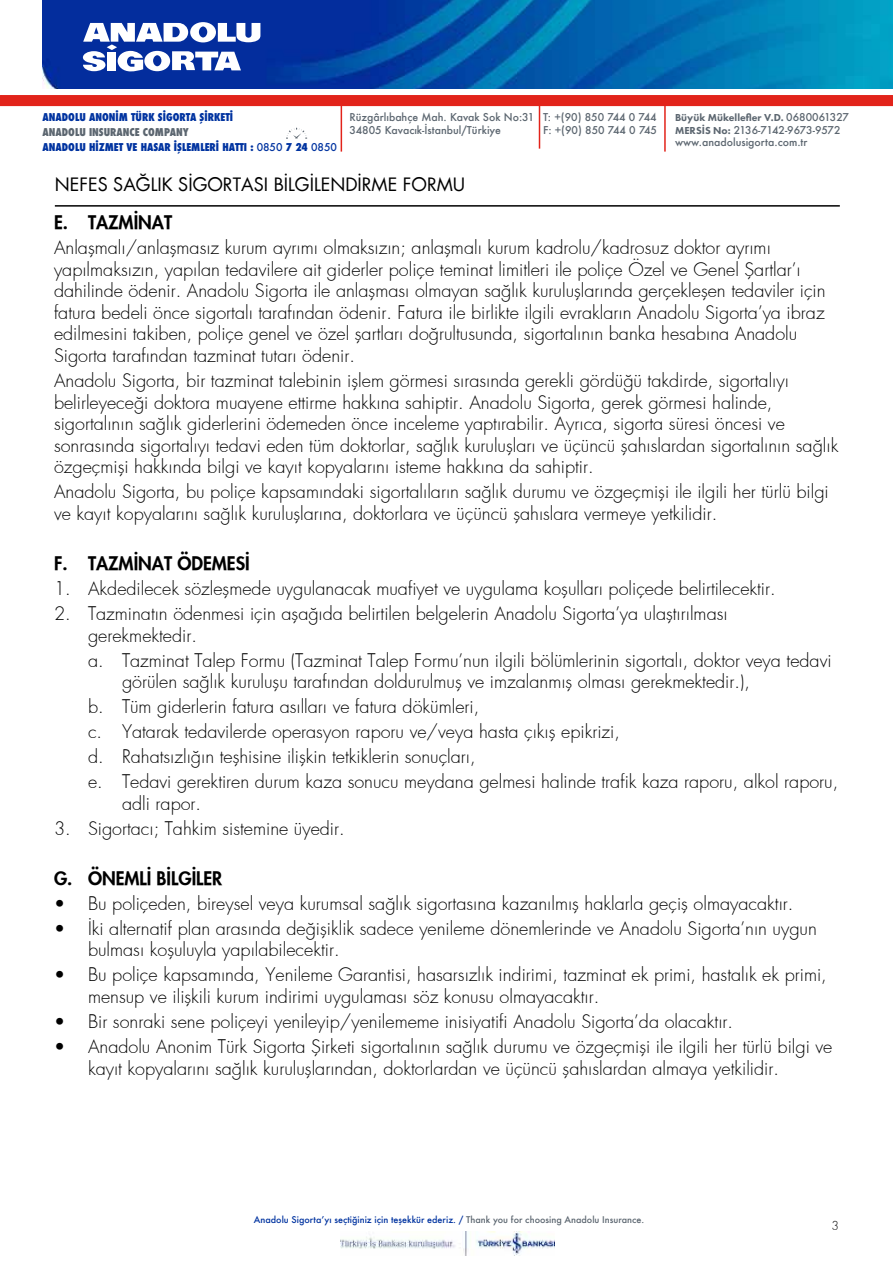
<style>
.page{position:relative;width:893px;height:1263px;background:#fff}
.page>*{position:absolute;margin:0;border:0;box-sizing:border-box;transform-origin:0 0}
.t1{font:300 18px/21.6px "Futura";color:#000}
.t2{font:800 18px "Futura";color:#000}
.t3{font:18px "Futura";color:#000}
.t4{font:300 12px "Futura";color:#000}
.t5{font:500 10.5px/12.6px "Futura";color:#5c6670}
.t6{font:800 condensed 10.5px/14.7px "Futura";color:#0033a0}
.t7{font:800 10.5px "Futura PT";color:#5c6670}
.t8{font:500 9px "Futura";color:#0033a0}
.s1{color:#5c6670}
.s2{font-weight:500;font-stretch:normal}
.s3{font-family:"Futura";font-weight:500}
.s4{font-family:"Futura PT";font-weight:800}
</style>
<div class="page">
<hr style="left:55px;top:205px;width:785px;height:2px;background:#000">
<img style="left:340px;top:1231px;width:215px;height:25px">
<hr style="left:341px;top:101px;width:1px;height:51px;background:#e2231a">
<svg style="left:286px;top:128px;width:21px;height:11px"></svg>
<hr style="left:539px;top:98px;width:1px;height:51px;background:#e2231a">
<hr style="left:664px;top:101px;width:2px;height:51px;background:#e2231a">
<img style="left:43px;top:0;width:850px;height:89px">
<div style="left:0;top:95px;width:893px;height:11px;background:#e2231a"></div>
<svg style="left:83px;top:22px;width:177px;height:49px"></svg>
<p class="t6" style="left:43px;top:110px;width:192px">ANADOLU ANONİM TÜRK SİGORTA ŞİRKETİ</p>
<p class="t6" style="left:43px;top:125px;width:296px"><span class="s1">ANADOLU INSURANCE COMPANY<br></span>ANADOLU HİZMET VE HASAR İŞLEMLERİ HATTI : <span class="s2">0850</span> 7 24 <span class="s2">0850</span></p>
<p class="t5" style="left:350px;top:111px;width:186px">Rüzgârlıbahçe Mah. Kavak Sok No:31<br>34805 Kavacık-İstanbul/Türkiye</p>
<p class="t5" style="left:543px;top:111px;width:116px">T: +(90) 850 744 0 744<br>F: +(90) 850 744 0 745</p>
<p class="t7" style="left:675px;top:111px;width:175px">Büyük Mükellefler V.D. <span class="s3">0680061327</span></p>
<p class="t5" style="left:675px;top:123px;width:167px"><span class="s4">MERSİS No:</span> 2136-7142-9673-9572 www.anadolusigorta.com.tr</p>
<p class="t3" style="left:55px;top:172px;width:412px">NEFES SAĞLIK SİGORTASI BİLGİLENDİRME FORMU</p>
<p class="t2" style="left:54px;top:210px;width:120px">E. TAZMİNAT</p>
<p class="t1" style="left:54px;top:237px;width:773px">Anlaşmalı/anlaşmasız kurum ayrımı olmaksızın; anlaşmalı kurum kadrolu/kadrosuz doktor ayrımı yapılmaksızın, yapılan tedavilere ait giderler poliçe teminat limitleri ile poliçe Özel ve Genel Şartlar’ı dahilinde ödenir. Anadolu Sigorta ile anlaşması olmayan sağlık kuruluşlarında gerçekleşen tedaviler için fatura bedeli önce sigortalı tarafından ödenir. Fatura ile birlikte ilgili evrakların Anadolu Sigorta’ya ibraz edilmesini takiben, poliçe genel ve özel şartları doğrultusunda, sigortalının banka hesabına Anadolu Sigorta tarafından tazminat tutarı ödenir.</p>
<p class="t1" style="left:54px;top:370px;width:786px">Anadolu Sigorta, bir tazminat talebinin işlem görmesi sırasında gerekli gördüğü takdirde, sigortalıyı belirleyeceği doktora muayene ettirme hakkına sahiptir. Anadolu Sigorta, gerek görmesi halinde, sigortalının sağlık giderlerini ödemeden önce inceleme yaptırabilir. Ayrıca, sigorta süresi öncesi ve sonrasında sigortalıyı tedavi eden tüm doktorlar, sağlık kuruluşları ve üçüncü şahıslardan sigortalının sağlık özgeçmişi hakkında bilgi ve kayıt kopyalarını isteme hakkına da sahiptir.</p>
<p class="t1" style="left:54px;top:481px;width:776px">Anadolu Sigorta, bu poliçe kapsamındaki sigortalıların sağlık durumu ve özgeçmişi ile ilgili her türlü bilgi ve kayıt kopyalarını sağlık kuruluşlarına, doktorlara ve üçüncü şahıslara vermeye yetkilidir.</p>
<p class="t2" style="left:54px;top:551px;width:197px">F. TAZMİNAT ÖDEMESİ</p>
<p class="t1" style="left:54px;top:578px;width:723px">1. Akdedilecek sözleşmede uygulanacak muafiyet ve uygulama koşulları poliçede belirtilecektir.</p>
<p class="t1" style="left:88px;top:603px;width:641px;text-indent:-34px">2. Tazminatın ödenmesi için aşağıda belirtilen belgelerin Anadolu Sigorta’ya ulaştırılması gerekmektedir.</p>
<p class="t1" style="left:122px;top:649px;width:711px;text-indent:-34px">a. Tazminat Talep Formu (Tazminat Talep Formu’nun ilgili bölümlerinin sigortalı, doktor veya tedavi görülen sağlık kuruluşu tarafından doldurulmuş ve imzalanmış olması gerekmektedir.),</p>
<p class="t1" style="left:88px;top:694px;width:752px;line-height:25px">b. Tüm giderlerin fatura asılları ve fatura dökümleri,<br>c. Yatarak tedavilerde operasyon raporu ve/veya hasta çıkış epikrizi,<br>d. Rahatsızlığın teşhisine ilişkin tetkiklerin sonuçları,<br>e. Tedavi gerektiren durum kaza sonucu meydana gelmesi halinde trafik kaza raporu, alkol raporu,</p>
<p class="t1" style="left:122px;top:793px;width:81px">adli rapor.</p>
<p class="t1" style="left:54px;top:818px;width:292px">3. Sigortacı; Tahkim sistemine üyedir.</p>
<p class="t2" style="left:54px;top:866px;width:170px">G. ÖNEMLİ BİLGİLER</p>
<p class="t1" style="left:54px;top:893px;width:741px">• Bu poliçeden, bireysel veya kurumsal sağlık sigortasına kazanılmış haklarla geçiş olmayacaktır.</p>
<p class="t1" style="left:88px;top:918px;width:730px;text-indent:-34px">• İki alternatif plan arasında değişiklik sadece yenileme dönemlerinde ve Anadolu Sigorta’nın uygun bulması koşuluyla yapılabilecektir.</p>
<p class="t1" style="left:88px;top:964px;width:740px;text-indent:-34px">• Bu poliçe kapsamında, Yenileme Garantisi, hasarsızlık indirimi, tazminat ek primi, hastalık ek primi, mensup ve ilişkili kurum indirimi uygulaması söz konusu olmayacaktır.</p>
<p class="t1" style="left:54px;top:1011px;width:681px">• Bir sonraki sene poliçeyi yenileyip/yenilememe inisiyatifi Anadolu Sigorta’da olacaktır.</p>
<p class="t1" style="left:88px;top:1036px;width:746px;text-indent:-34px">• Anadolu Anonim Türk Sigorta Şirketi sigortalının sağlık durumu ve özgeçmişi ile ilgili her türlü bilgi ve kayıt kopyalarını sağlık kuruluşlarından, doktorlardan ve üçüncü şahıslardan almaya yetkilidir.</p>
<p class="t8" style="left:254px;top:1213px;width:392px">Anadolu Sigorta’yı seçtiğiniz için teşekkür ederiz. / <span class="s1">Thank you for choosing Anadolu Insurance.</span></p>
<p class="t4" style="left:831px;top:1217px;width:9px">3</p>
</div>
